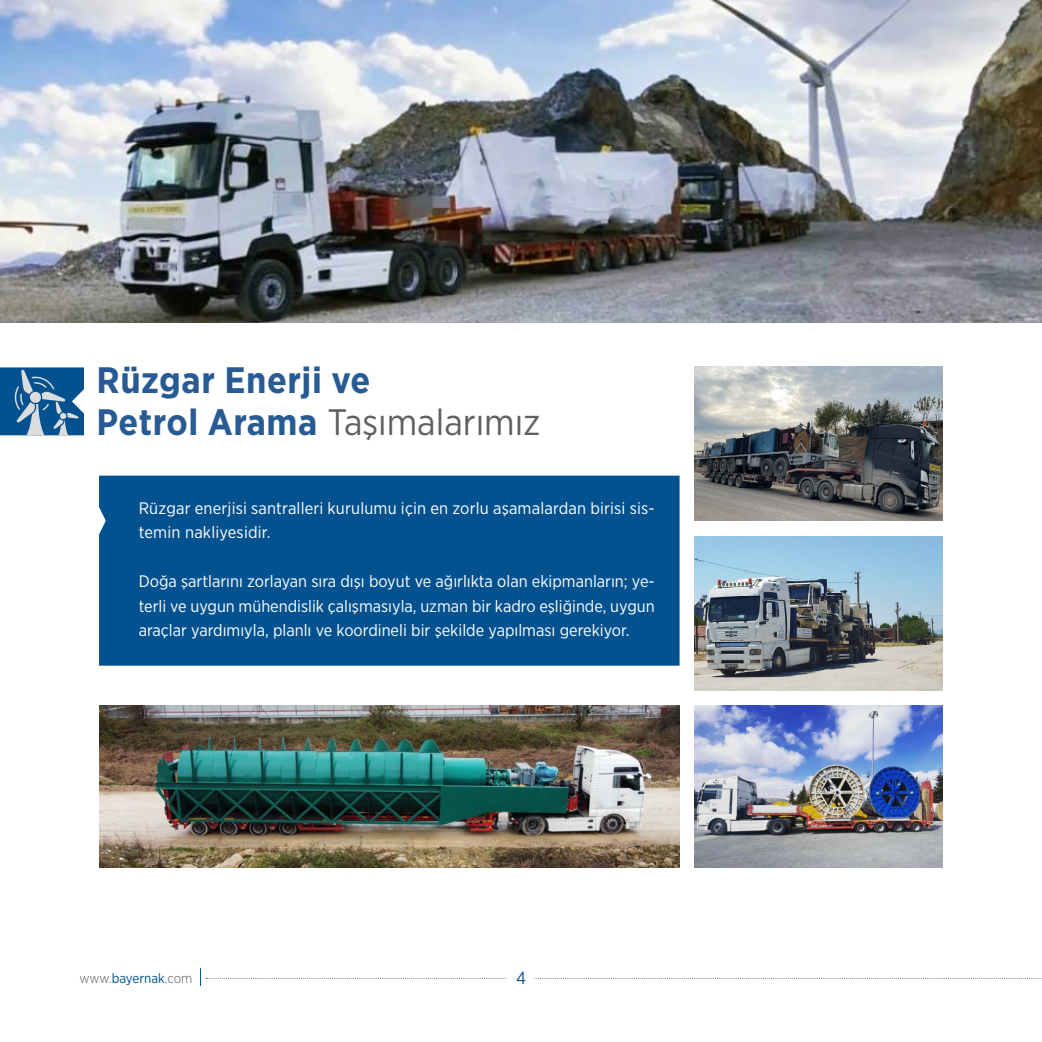
<style>
.page{position:relative;width:1042px;height:1042px;background:#fff}
.page>*{position:absolute;margin:0;border:0;box-sizing:border-box;transform-origin:0 0}
.t1{font:700 36.75px/42px "Gotham Narrow";letter-spacing:.015em;color:#285b93}
.t2{font:17.5px "Gotham Narrow";color:#03528f}
.t3{font:16.62px/24.5px "Gotham Narrow";letter-spacing:.01em;color:#fff}
.t4{font:300 13.65px "Gotham Narrow";letter-spacing:-.015em;color:#565757}
.s1{font-weight:400;color:#5f6060}
.s2{font-weight:400;color:#03528f}
</style>
<div class="page">
<svg style="left:200px;top:968px;width:842px;height:18px"></svg>
<div style="left:508px;top:956px;width:26px;height:34px;background:#fff"></div>
<img style="left:0;top:0;width:1042px;height:322px">
<img style="left:694px;top:705px;width:248px;height:162px">
<img style="left:694px;top:536px;width:248px;height:154px">
<img style="left:694px;top:367px;width:248px;height:153px">
<img style="left:99px;top:705px;width:580px;height:162px">
<div style="left:99px;top:476px;width:580px;height:189px;background:#03528f"></div>
<svg style="left:0;top:367px;width:84px;height:68px"></svg>
<p class="t1" style="left:97px;top:359px;width:445px">Rüzgar Enerji ve<br>Petrol Arama <span class="s1">Taşımalarımız</span></p>
<p class="t3" style="left:139px;top:495px;width:517px">Rüzgar enerjisi santralleri kurulumu için en zorlu aşamalardan birisi sis&shy;temin nakliyesidir.</p>
<p class="t3" style="left:139px;top:569px;width:517px;text-align:justify">Doğa şartlarını zorlayan sıra dışı boyut ve ağırlıkta olan ekipmanların; ye&shy;terli ve uygun mühendislik çalışmasıyla, uzman bir kadro eşliğinde, uygun araçlar yardımıyla, planlı ve koordineli bir şekilde yapılması gerekiyor.</p>
<p class="t4" style="left:80px;top:969px;width:114px">www.<span class="s2">bayernak</span>.com</p>
<p class="t2" style="left:516px;top:967px;width:11px">4</p>
</div>
